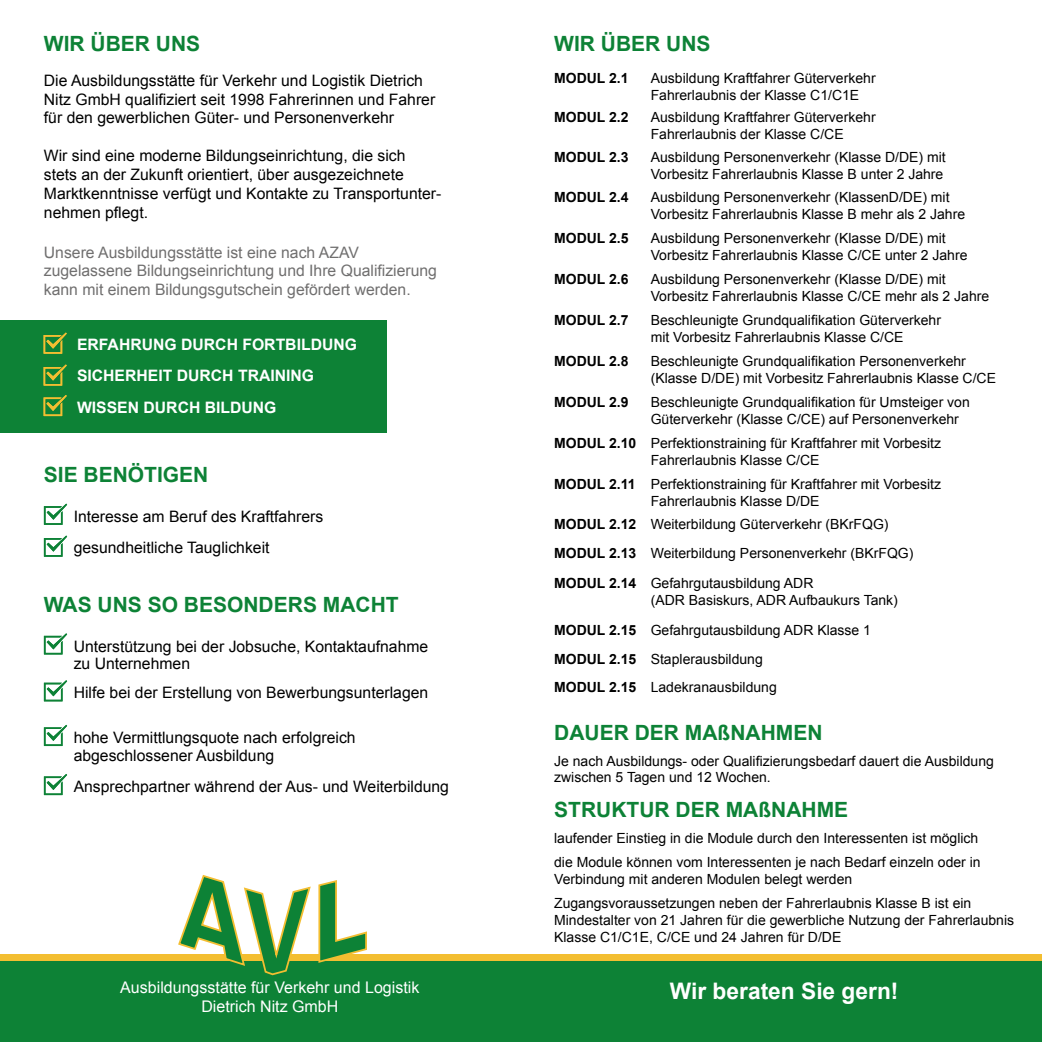
<style>
.page{position:relative;width:1042px;height:1042px;background:#fff}
.page>*{position:absolute;margin:0;border:0;box-sizing:border-box;transform-origin:0 0}
.t1{font:700 22.75px "Arial";color:#fff}
.t2{font:700 21px "Arial";color:#0d8236}
.t3{font:16.1px/19.2px "Arial";color:#fff;text-align:center}
.t4{font:15.75px/18.9px "Arial";color:#000}
.t5{font:15.75px/18.9px "Arial";color:#706f6f}
.t6{font:700 15.75px/31.5px "Arial";color:#fff}
.t7{font:14px/16.8px "Arial";color:#000}
.t8{font:700 14px/29.8px "Arial";color:#000;text-align:justify}
</style>
<div class="page">
<div style="left:0;top:961px;width:1042px;height:81px;background:#0d8236"></div>
<div style="left:0;top:954px;width:1042px;height:7px;background:#f3be31"></div>
<svg style="left:178px;top:875px;width:189px;height:101px"></svg>
<svg style="left:44px;top:504px;width:23px;height:21px"></svg>
<svg style="left:44px;top:633px;width:23px;height:21px"></svg>
<svg style="left:44px;top:680px;width:23px;height:21px"></svg>
<svg style="left:44px;top:725px;width:23px;height:21px"></svg>
<svg style="left:44px;top:774px;width:23px;height:21px"></svg>
<svg style="left:44px;top:535px;width:23px;height:22px"></svg>
<div style="left:0;top:320px;width:386px;height:113px;background:#0d8236"></div>
<svg style="left:44px;top:332px;width:23px;height:22px"></svg>
<svg style="left:44px;top:364px;width:23px;height:22px"></svg>
<svg style="left:44px;top:395px;width:23px;height:21px"></svg>
<h2 class="t2" style="left:44px;top:30px;width:158px">WIR ÜBER UNS</h2>
<p class="t4" style="left:44px;top:71px;width:393px">Die Ausbildungsstätte für Verkehr und Logistik Dietrich<br>Nitz GmbH qualifiziert seit 1998 Fahrerinnen und Fahrer für den gewerblichen Güter- und Personenverkehr</p>
<p class="t4" style="left:44px;top:146px;width:399px">Wir sind eine moderne Bildungseinrichtung, die sich stets an der Zukunft orientiert, über ausgezeichnete Marktkenntnisse verfügt und Kontakte zu Transportunter&shy;nehmen pflegt.</p>
<p class="t5" style="left:44px;top:243px;width:395px">Unsere Ausbildungsstätte ist eine nach AZAV zugelassene Bildungseinrichtung und Ihre Qualifizierung kann mit einem Bildungsgutschein gefördert werden.</p>
<p class="t6" style="left:77px;top:329px;width:281px">ERFAHRUNG DURCH FORTBILDUNG<br>SICHERHEIT DURCH TRAINING<br>WISSEN DURCH BILDUNG</p>
<h2 class="t2" style="left:44px;top:461px;width:166px">SIE BENÖTIGEN</h2>
<p class="t4" style="left:74px;top:501px;width:251px;line-height:31.5px">Interesse am Beruf des Kraftfahrers gesundheitliche Tauglichkeit</p>
<h2 class="t2" style="left:44px;top:591px;width:356px">WAS UNS SO BESONDERS MACHT</h2>
<p class="t4" style="left:74px;top:637px;width:356px;line-height:17.5px">Unterstützung bei der Jobsuche, Kontaktaufnahme zu Unternehmen</p>
<p class="t4" style="left:74px;top:683px;width:356px">Hilfe bei der Erstellung von Bewerbungsunterlagen</p>
<p class="t4" style="left:74px;top:729px;width:283px;line-height:17.5px">hohe Vermittlungsquote nach erfolgreich abgeschlossener Ausbildung</p>
<p class="t4" style="left:74px;top:777px;width:377px">Ansprechpartner während der Aus- und Weiterbildung</p>
<h2 class="t2" style="left:554px;top:30px;width:158px">WIR ÜBER UNS</h2>
<p class="t8" style="left:554px;top:64px;width:76px">MODUL 2.1</p>
<p class="t8" style="left:554px;top:103px;width:76px">MODUL 2.2</p>
<p class="t8" style="left:554px;top:143px;width:76px">MODUL 2.3</p>
<p class="t8" style="left:554px;top:182px;width:76px">MODUL 2.4</p>
<p class="t8" style="left:554px;top:223px;width:76px">MODUL 2.5</p>
<p class="t8" style="left:554px;top:264px;width:76px">MODUL 2.6</p>
<p class="t8" style="left:554px;top:305px;width:76px">MODUL 2.7</p>
<p class="t8" style="left:554px;top:346px;width:76px">MODUL 2.8</p>
<p class="t8" style="left:554px;top:388px;width:76px">MODUL 2.9</p>
<p class="t8" style="left:554px;top:429px;width:84px">MODUL 2.10</p>
<p class="t8" style="left:554px;top:470px;width:83px">MODUL 2.11</p>
<p class="t8" style="left:554px;top:509px;width:84px">MODUL 2.12<br>MODUL 2.13<br>MODUL 2.14</p>
<p class="t8" style="left:554px;top:616px;width:84px;line-height:28.9px">MODUL 2.15<br>MODUL 2.15<br>MODUL 2.15</p>
<p class="t7" style="left:651px;top:70px;width:226px">Ausbildung Kraftfahrer Güterverkehr<br>Fahrerlaubnis der Klasse C1/C1E</p>
<p class="t7" style="left:651px;top:109px;width:226px">Ausbildung Kraftfahrer Güterverkehr<br>Fahrerlaubnis der Klasse C/CE</p>
<p class="t7" style="left:651px;top:149px;width:296px">Ausbildung Personenverkehr (Klasse D/DE) mit<br>Vorbesitz Fahrerlaubnis Klasse B unter 2 Jahre</p>
<p class="t7" style="left:651px;top:189px;width:316px">Ausbildung Personenverkehr (KlassenD/DE) mit<br>Vorbesitz Fahrerlaubnis Klasse B mehr als 2 Jahre</p>
<p class="t7" style="left:651px;top:230px;width:318px">Ausbildung Personenverkehr (Klasse D/DE) mit<br>Vorbesitz Fahrerlaubnis Klasse C/CE unter 2 Jahre</p>
<p class="t7" style="left:651px;top:271px;width:340px">Ausbildung Personenverkehr (Klasse D/DE) mit<br>Vorbesitz Fahrerlaubnis Klasse C/CE mehr als 2 Jahre</p>
<p class="t7" style="left:651px;top:312px;width:292px">Beschleunigte Grundqualifikation Güterverkehr mit Vorbesitz Fahrerlaubnis Klasse C/CE</p>
<p class="t7" style="left:651px;top:353px;width:347px">Beschleunigte Grundqualifikation Personenverkehr (Klasse D/DE) mit Vorbesitz Fahrerlaubnis Klasse C/CE</p>
<p class="t7" style="left:651px;top:394px;width:321px">Beschleunigte Grundqualifikation für Umsteiger von<br>Güterverkehr (Klasse C/CE) auf Personenverkehr</p>
<p class="t7" style="left:651px;top:435px;width:292px">Perfektionstraining für Kraftfahrer mit Vorbesitz<br>Fahrerlaubnis Klasse C/CE</p>
<p class="t7" style="left:651px;top:476px;width:292px">Perfektionstraining für Kraftfahrer mit Vorbesitz<br>Fahrerlaubnis Klasse D/DE</p>
<p class="t7" style="left:651px;top:509px;width:264px;line-height:29.8px">Weiterbildung Güterverkehr (BKrFQG)<br>Weiterbildung Personenverkehr (BKrFQG)<br>Gefahrgutausbildung ADR</p>
<p class="t7" style="left:651px;top:585px;width:249px;line-height:29.1px">(ADR Basiskurs, ADR Aufbaukurs Tank)<br>Gefahrgutausbildung ADR Klasse 1<br>Staplerausbildung<br>Ladekranausbildung</p>
<h2 class="t2" style="left:554px;top:719px;width:270px">DAUER DER MAßNAHMEN</h2>
<p class="t7" style="left:554px;top:752px;width:441px">Je nach Ausbildungs- oder Qualifizierungsbedarf dauert die Ausbildung zwischen 5 Tagen und 12 Wochen.</p>
<h2 class="t2" style="left:554px;top:796px;width:295px">STRUKTUR DER MAßNAHME</h2>
<p class="t7" style="left:554px;top:825px;width:428px;line-height:24.5px">laufender Einstieg in die Module durch den Interessenten ist möglich die Module können vom Interessenten je nach Bedarf einzeln oder in</p>
<p class="t7" style="left:554px;top:867px;width:419px;line-height:24.2px">Verbindung mit anderen Modulen belegt werden<br>Zugangsvoraussetzungen neben der Fahrerlaubnis Klasse B ist ein</p>
<p class="t7" style="left:554px;top:911px;width:461px">Mindestalter von 21 Jahren für die gewerbliche Nutzung der Fahrerlaubnis<br>Klasse C1/C1E, C/CE und 24 Jahren für D/DE</p>
<p class="t3" style="left:120px;top:978px;width:301px">Ausbildungsstätte für Verkehr und Logistik<br>Dietrich Nitz GmbH</p>
<h1 class="t1" style="left:670px;top:976px;width:230px">Wir beraten Sie gern!</h1>
</div>
